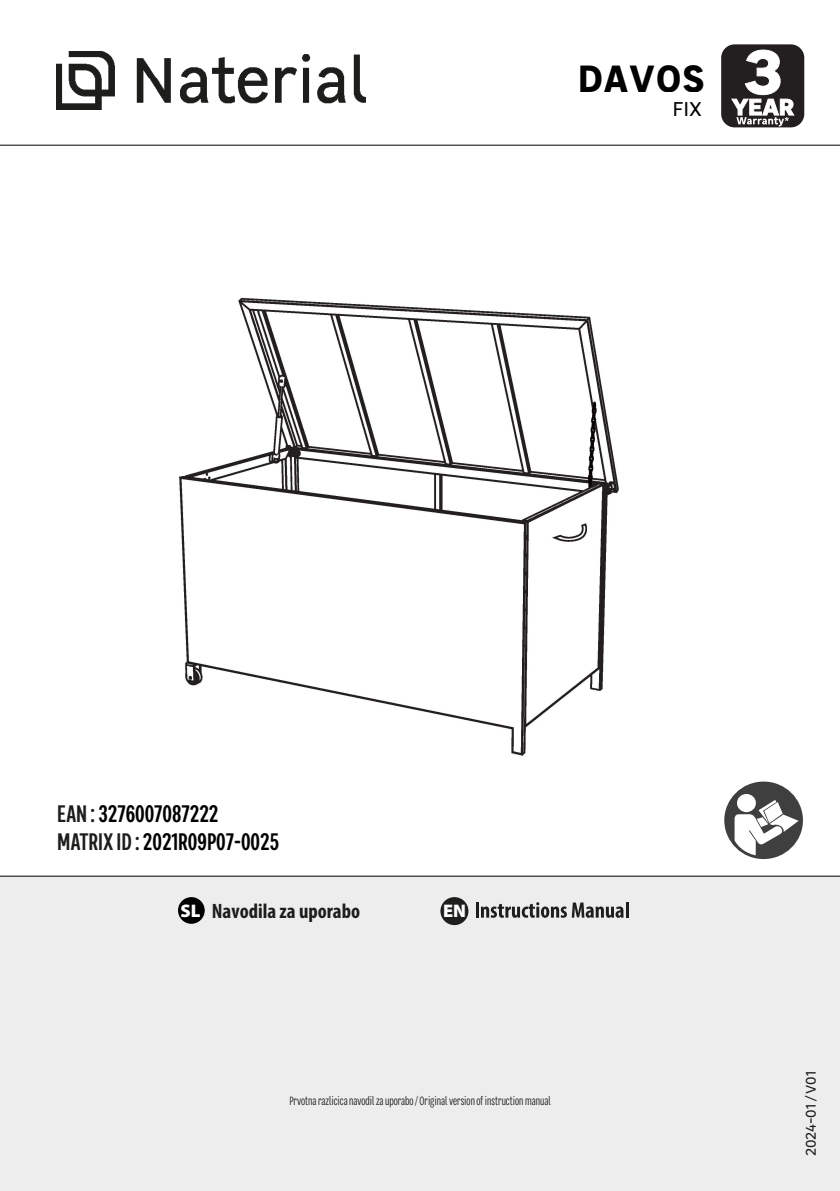
<style>
.page{position:relative;width:840px;height:1191px;background:#fff}
.page>*{position:absolute;margin:0;border:0;box-sizing:border-box;transform-origin:0 0}
.t1{font:700 38px "Leroy Merlin Sans";letter-spacing:.02em;color:#000}
.t2{font:700 24px/28.4px "Leroy Merlin Sans Condensed";color:#020202}
.t3{font:700 condensed 20.8px "Myriad Pro";color:#1d1d1b}
.t4{font:20px "Leroy Merlin Sans";color:#000}
.t5{font:900 18.2px "Myriad Pro";color:#fff}
.t6{font:14px "Leroy Merlin Sans";letter-spacing:-.005em;color:#1d1d1b}
.t7{font:12px "Leroy Merlin Sans Condensed";color:#1d1d1b}
.s1{color:#1d1d1b}
.s2{color:#000}
.s3{font-weight:900;font-stretch:normal;font-size:18.2px;color:#fff}
</style>
<div class="page">
<hr style="left:0;top:145px;width:839px;height:1px;background:#000">
<img style="left:56px;top:51px;width:309px;height:58px">
<div style="left:0;top:875px;width:839px;height:316px;background:#ededed"></div>
<hr style="left:475px;top:902px;width:3px;height:15px;background:#1e1e1c">
<svg style="left:480px;top:902px;width:143px;height:15px;background:#959594"></svg>
<hr style="left:625px;top:902px;width:3px;height:15px;background:#1e1e1c">
<div style="left:440px;top:897px;width:28px;height:28px;background:#1e1e1c;border-radius:50%"></div>
<div style="left:178px;top:897px;width:27px;height:26px;background:#000;border-radius:50%"></div>
<div style="left:720px;top:44px;width:83px;height:83px;background:#231f20;border-radius:13px"></div>
<svg style="left:731px;top:49px;width:62px;height:77px"></svg>
<svg style="left:722px;top:779px;width:82px;height:82px"></svg>
<div style="left:723px;top:781px;width:79px;height:78px;background:#3f3f40;border-radius:50%"></div>
<div style="left:736px;top:794px;width:19px;height:18px;background:#fff;border-radius:50%"></div>
<svg style="left:733px;top:800px;width:65px;height:55px"></svg>
<img style="left:179px;top:297px;width:439px;height:459px">
<h1 class="t1" style="left:577px;top:46px;width:128px">DAVOS</h1>
<h3 class="t4" style="left:672px;top:94px;width:31px">FIX</h3>
<h2 class="t2" style="left:57px;top:798px;width:223px"><span class="s1">EAN :</span> <span class="s2">3276007087222<br></span><span class="s1">MATRIX ID :</span> 2021R09P07-0025</h2>
<h3 class="t3" style="left:180px;top:898px;width:181px"><span class="s3">SL</span> Navodila za uporabo</h3>
<h3 class="t5" style="left:443px;top:898px;width:24px">EN</h3>
<p class="t7" style="left:289px;top:1093px;width:263px">Prvotna razlicica navodil za uporabo / Original version of instruction manual</p>
<p class="t6" style="left:799px;top:1156px;width:87px;rotate:-90deg">2024-01 / V01</p>
</div>
